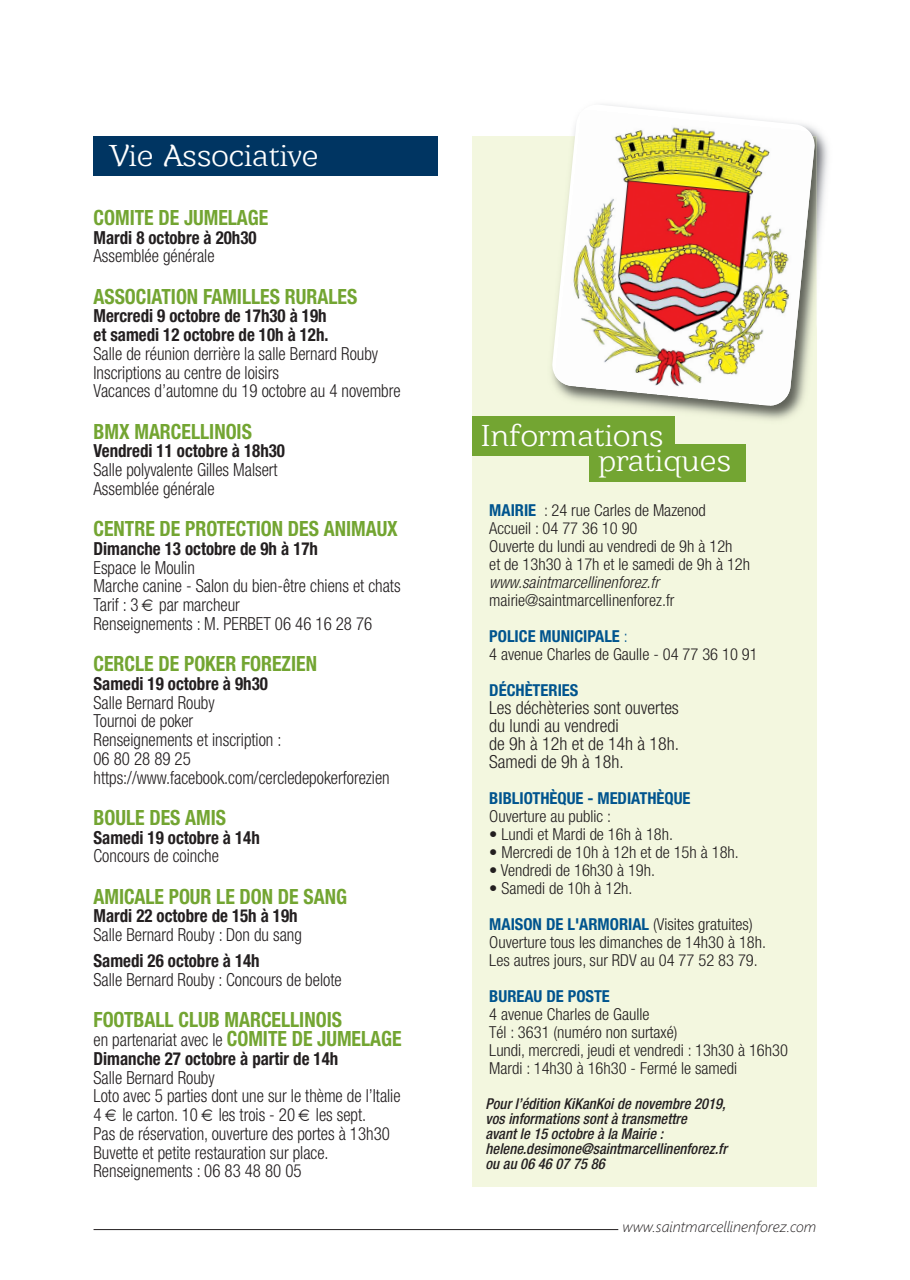
<style>
.page{position:relative;width:910px;height:1280px;background:#fff}
.page>*{position:absolute;margin:0;border:0;box-sizing:border-box;transform-origin:0 0}
.t1{font:31.05px "Barkentina";color:#fff}
.t2{font:700 condensed 21px "Helvetica Neue";color:#73a532;scale:.94 1}
.t3{font:300 condensed 18px/18.8px "Helvetica Neue";color:#231f20;scale:.94 1}
.t4{font:700 condensed 18px/18.8px "Helvetica Neue";color:#231f20;scale:.94 1}
.t5{font:300 condensed 18px/18px "Helvetica Neue";color:#231f20}
.t6{font:300 condensed 16.5px/18px "Helvetica Neue";color:#231f20}
.t7{font:700 condensed 16.5px "Helvetica Neue";color:#00548e}
.t8{font:italic 300 condensed 16.5px "Helvetica Neue";color:#231f20}
.t9{font:italic 500 condensed 15px/15px "Helvetica Neue";color:#231f20}
.t10{font:italic 15px "Webly Sleek UI Light";color:#231f20}
.s1{font-weight:300}
.s2{font-size:21px;color:#73a532}
.s3{font-weight:700;color:#00548e}
.s4{color:#00548e}
</style>
<div class="page">
<hr style="left:94px;top:1229px;width:524px;height:1px;background:#231f20">
<div style="left:94px;top:136px;width:344px;height:40px;background:#003562"></div>
<div style="left:472px;top:136px;width:344px;height:1050px;background:#f3f7df"></div>
<img style="left:815px;top:128px;width:13px;height:202px">
<img style="left:643px;top:136px;width:173px;height:284px">
<img style="left:554px;top:110px;width:261px;height:297px">
<div style="left:472px;top:416px;width:203px;height:40px;background:#73a532"></div>
<div style="left:589px;top:444px;width:156px;height:38px;background:#73a532"></div>
<h1 class="t1" style="left:111px;top:137px;width:210px">Vie Associative</h1>
<p class="t2" style="left:94px;top:210px;width:188px">COMITE DE JUMELAGE</p>
<p class="t4" style="left:94px;top:229px;width:175px">Mardi 8 octobre à 20h30</p>
<p class="t3" style="left:94px;top:248px;width:130px">Assemblée générale</p>
<p class="t2" style="left:94px;top:289px;width:282px">ASSOCIATION FAMILLES RURALES</p>
<p class="t4" style="left:94px;top:308px;width:252px">Mercredi 9 octobre de 17h30 à 19h et samedi 12 octobre de 10h à 12h.</p>
<p class="t3" style="left:94px;top:346px;width:328px">Salle de réunion derrière la salle Bernard Rouby<br>Inscriptions au centre de loisirs<br>Vacances d’automne du 19 octobre au 4 novembre</p>
<p class="t2" style="left:94px;top:424px;width:170px">BMX MARCELLINOIS</p>
<p class="t4" style="left:94px;top:443px;width:205px">Vendredi 11 octobre à 18h30</p>
<p class="t3" style="left:94px;top:462px;width:197px">Salle polyvalente Gilles Malsert<br>Assemblée générale</p>
<p class="t2" style="left:94px;top:521px;width:325px">CENTRE DE PROTECTION DES ANIMAUX</p>
<p class="t4" style="left:94px;top:541px;width:240px">Dimanche 13 octobre de 9h à 17h</p>
<p class="t3" style="left:94px;top:559px;width:328px">Espace le Moulin<br>Marche canine - Salon du bien-être chiens et chats<br>Tarif : 3 par marcheur<br>Renseignements : M. PERBET 06 46 16 28 76</p>
<p class="t2" style="left:94px;top:656px;width:239px">CERCLE DE POKER FOREZIEN</p>
<p class="t4" style="left:94px;top:676px;width:187px">Samedi 19 octobre à 9h30</p>
<p class="t3" style="left:94px;top:694px;width:317px">Salle Bernard Rouby<br>Tournoi de poker<br>Renseignements et inscription :<br>06 80 28 89 25 https://www.facebook.com/cercledepokerforezien</p>
<p class="t2" style="left:94px;top:810px;width:143px">BOULE DES AMIS</p>
<p class="t4" style="left:94px;top:829px;width:178px">Samedi 19 octobre à 14h</p>
<p class="t3" style="left:94px;top:848px;width:135px">Concours de coinche</p>
<p class="t2" style="left:94px;top:889px;width:271px">AMICALE POUR LE DON DE SANG</p>
<p class="t4" style="left:94px;top:908px;width:219px">Mardi 22 octobre de 15h à 19h</p>
<p class="t3" style="left:94px;top:927px;width:223px">Salle Bernard Rouby : Don du sang</p>
<p class="t4" style="left:94px;top:953px;width:178px">Samedi 26 octobre à 14h</p>
<p class="t3" style="left:94px;top:972px;width:265px">Salle Bernard Rouby : Concours de belote</p>
<p class="t2" style="left:94px;top:1012px;width:266px">FOOTBALL CLUB MARCELLINOIS</p>
<p class="t4" style="left:94px;top:1032px;width:329px"><span class="s1">en partenariat avec le</span> <span class="s2">COMITE DE JUMELAGE<br></span>Dimanche 27 octobre à partir de 14h</p>
<p class="t3" style="left:94px;top:1069px;width:328px">Salle Bernard Rouby<br>Loto avec 5 parties dont une sur le thème de l’Italie 4 le carton. 10 les trois - 20 les sept.<br>Pas de réservation, ouverture des portes à 13h30<br>Buvette et petite restauration sur place.<br>Renseignements : 06 83 48 80 05</p>
<h1 class="t1" style="left:481px;top:417px;width:184px">Informations</h1>
<h1 class="t1" style="left:598px;top:442px;width:135px">pratiques</h1>
<p class="t6" style="left:489px;top:503px;width:262px"><span class="s3">MAIRIE</span> : 24 rue Carles de Mazenod<br>Accueil : 04 77 36 10 90<br>Ouverte du lundi au vendredi de 9h à 12h<br>et de 13h30 à 17h et le samedi de 9h à 12h</p>
<p class="t8" style="left:489px;top:576px;width:175px">www.saintmarcellinenforez.fr</p>
<p class="t6" style="left:489px;top:584px;width:187px;line-height:36px">mairie@saintmarcellinenforez.fr<br><span class="s3">POLICE MUNICIPALE</span> <span class="s4">:</span></p>
<p class="t6" style="left:489px;top:647px;width:270px">4 avenue Charles de Gaulle - 04 77 36 10 91</p>
<p class="t7" style="left:489px;top:684px;width:91px">DÉCHÈTERIES</p>
<p class="t5" style="left:489px;top:700px;width:191px">Les déchèteries sont ouvertes du lundi au vendredi<br>de 9h à 12h et de 14h à 18h.<br>Samedi de 9h à 18h.</p>
<p class="t7" style="left:489px;top:792px;width:203px">BIBLIOTHÈQUE - MEDIATHÈQUE</p>
<p class="t6" style="left:489px;top:809px;width:123px">Ouverture au public :</p>
<p class="t6" style="left:489px;top:827px;width:185px">• Lundi et Mardi de 16h à 18h.</p>
<p class="t6" style="left:489px;top:845px;width:251px">• Mercredi de 10h à 12h et de 15h à 18h.</p>
<p class="t6" style="left:489px;top:863px;width:167px">• Vendredi de 16h30 à 19h.</p>
<p class="t6" style="left:489px;top:872px;width:265px;line-height:36px">• Samedi de 10h à 12h.<br><span class="s3">MAISON DE L'ARMORIAL</span> (Visites gratuites)</p>
<p class="t6" style="left:489px;top:935px;width:278px">Ouverture tous les dimanches de 14h30 à 18h.<br>Les autres jours, sur RDV au 04 77 52 83 79.</p>
<p class="t7" style="left:489px;top:990px;width:122px">BUREAU DE POSTE</p>
<p class="t6" style="left:489px;top:1007px;width:300px">4 avenue Charles de Gaulle<br>Tél : 3631 (numéro non surtaxé)<br>Lundi, mercredi, jeudi et vendredi : 13h30 à 16h30<br>Mardi : 14h30 à 16h30 - Fermé le samedi</p>
<p class="t9" style="left:485px;top:1098px;width:246px">Pourl’édition KiKanKoide novembre 2019, vos informations sont à transmettre<br>avant le 15 octobre à la Mairie : helene.desimone@saintmarcellinenforez.fr ou au 06 46 07 75 86</p>
<p class="t10" style="left:623px;top:1218px;width:195px">www.saintmarcellinenforez.com</p>
</div>
